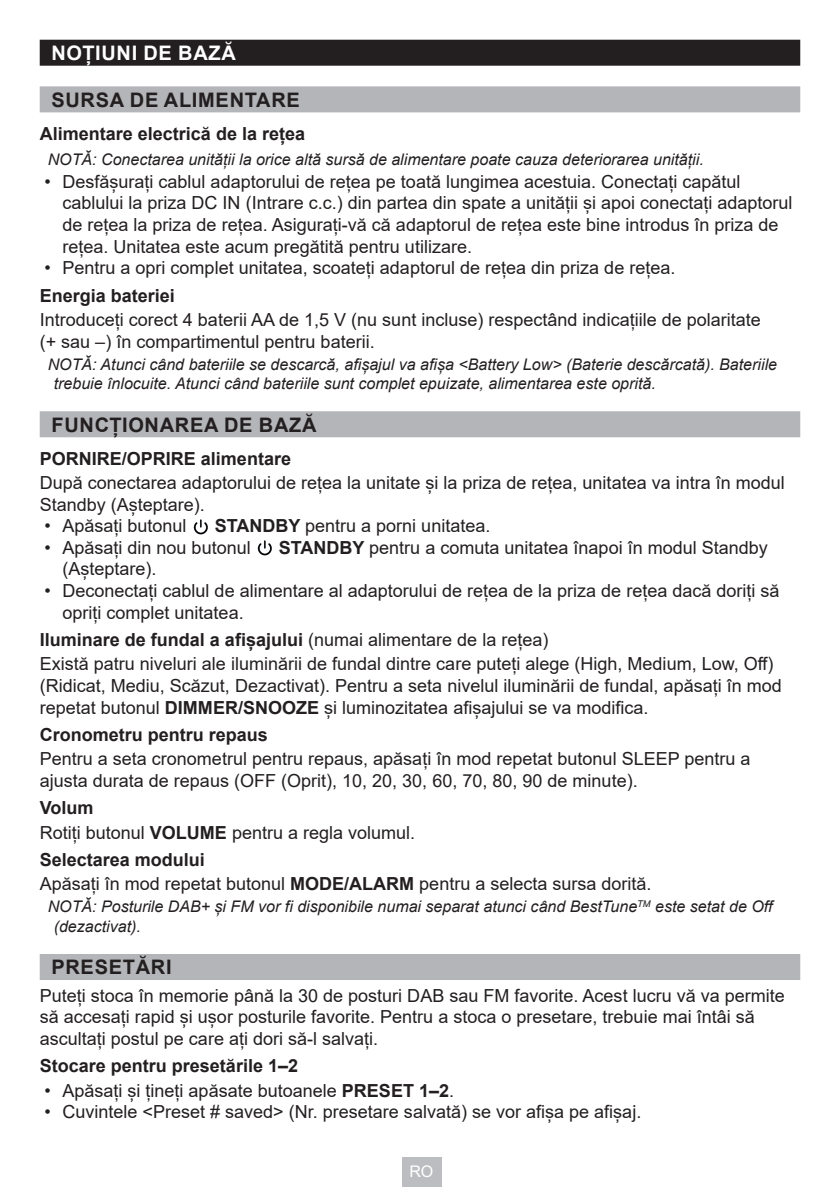
<style>
.page{position:relative;width:840px;height:1191px;background:#fff}
.page>*{position:absolute;margin:0;border:0;box-sizing:border-box;transform-origin:0 0}
.t1{font:700 20px "Arial";letter-spacing:.035em;color:#231f20}
.t2{font:700 20px "Arial";letter-spacing:.035em;color:#fff}
.t3{font:18px/21.6px "Arial";color:#231f20}
.t4{font:700 18px "Arial";color:#231f20}
.t5{font:italic 16px/19.2px "Arial";color:#231f20}
.t6{font:16px "Arial";color:#fff}
.s1{font-weight:700}
</style>
<div class="page">
<div style="left:401px;top:1157px;width:40px;height:29px;background:#bcbdc0"></div>
<div style="left:40px;top:40px;width:759px;height:26px;background:#231f20"></div>
<div style="left:40px;top:86px;width:759px;height:26px;background:#b4b5b8"></div>
<div style="left:40px;top:411px;width:759px;height:26px;background:#b4b5b8"></div>
<div style="left:40px;top:954px;width:759px;height:26px;background:#b4b5b8"></div>
<img style="left:193px;top:519px;width:15px;height:15px">
<img style="left:257px;top:540px;width:15px;height:16px">
<p class="t2" style="left:51px;top:39px;width:186px">NOȚIUNI DE BAZĂ</p>
<p class="t1" style="left:51px;top:86px;width:250px">SURSA DE ALIMENTARE</p>
<p class="t4" style="left:40px;top:121px;width:267px">Alimentare electrică de la rețea</p>
<p class="t5" style="left:48px;top:150px;width:657px">NOTĂ: Conectarea unității la orice altă sursă de alimentare poate cauza deteriorarea unității.</p>
<p class="t3" style="left:62px;top:171px;width:731px;text-indent:-18px">• Desfășurați cablul adaptorului de rețea pe toată lungimea acestuia. Conectați capătul cablului la priza DC IN (Intrare c.c.) din partea din spate a unității și apoi conectați adaptorul de rețea la priza de rețea. Asigurați-vă că adaptorul de rețea este bine introdus în priza de rețea. Unitatea este acum pregătită pentru utilizare.</p>
<p class="t3" style="left:44px;top:257px;width:632px">• Pentru a opri complet unitatea, scoateți adaptorul de rețea din priza de rețea.</p>
<p class="t4" style="left:40px;top:282px;width:137px">Energia bateriei</p>
<p class="t3" style="left:40px;top:309px;width:722px">Introduceți corect 4 baterii AA de 1,5 V (nu sunt incluse) respectând indicațiile de polaritate (+ sau –) în compartimentul pentru baterii.</p>
<p class="t5" style="left:54px;top:355px;width:724px;text-indent:-6px">NOTĂ: Atunci când bateriile se descarcă, afișajul va afișa &lt;Battery Low&gt; (Baterie descărcată). Bateriile trebuie înlocuite. Atunci când bateriile sunt complet epuizate, alimentarea este oprită.</p>
<p class="t1" style="left:51px;top:410px;width:266px">FUNCȚIONAREA DE BAZĂ</p>
<p class="t4" style="left:40px;top:445px;width:253px">PORNIRE/OPRIRE alimentare</p>
<p class="t3" style="left:40px;top:472px;width:746px">După conectarea adaptorului de rețea la unitate și la priza de rețea, unitatea va intra în modul<br>Standby (Așteptare).</p>
<p class="t3" style="left:44px;top:515px;width:144px">• Apăsați butonul</p>
<p class="t3" style="left:214px;top:515px;width:277px"><span class="s1">STANDBY</span> pentru a porni unitatea.</p>
<p class="t3" style="left:44px;top:536px;width:208px">• Apăsați din nou butonul</p>
<p class="t3" style="left:278px;top:536px;width:490px"><span class="s1">STANDBY</span> pentru a comuta unitatea înapoi în modul Standby</p>
<p class="t3" style="left:62px;top:558px;width:96px">(Așteptare).</p>
<p class="t3" style="left:62px;top:580px;width:718px;text-indent:-18px">• Deconectați cablul de alimentare al adaptorului de rețea de la priza de rețea dacă doriți să opriți complet unitatea.</p>
<p class="t3" style="left:40px;top:627px;width:734px;line-height:24.4px"><span class="s1">Iluminare de fundal a afișajului</span> (numai alimentare de la rețea)<br>Există patru niveluri ale iluminării de fundal dintre care puteți alege (High, Medium, Low, Off)</p>
<p class="t3" style="left:40px;top:674px;width:743px">(Ridicat, Mediu, Scăzut, Dezactivat). Pentru a seta nivelul iluminării de fundal, apăsați în mod repetat butonul <span class="s1">DIMMER/SNOOZE</span> și luminozitatea afișajului se va modifica.</p>
<p class="t4" style="left:40px;top:722px;width:230px">Cronometru pentru repaus</p>
<p class="t3" style="left:40px;top:748px;width:712px">Pentru a seta cronometrul pentru repaus, apăsați în mod repetat butonul SLEEP pentru a ajusta durata de repaus (OFF (Oprit), 10, 20, 30, 60, 70, 80, 90 de minute).</p>
<p class="t3" style="left:40px;top:795px;width:377px;line-height:24.4px"><span class="s1">Volum<br></span>Rotiți butonul <span class="s1">VOLUME</span> pentru a regla volumul.</p>
<p class="t3" style="left:40px;top:847px;width:613px;line-height:24.4px"><span class="s1">Selectarea modului<br></span>Apăsați în mod repetat butonul <span class="s1">MODE/ALARM</span> pentru a selecta sursa dorită.</p>
<p class="t5" style="left:54px;top:897px;width:720px;text-indent:-6px">NOTĂ: Posturile DAB+ și FM vor fi disponibile numai separat atunci când BestTune<sup>TM</sup> este setat de Off (dezactivat).</p>
<p class="t1" style="left:51px;top:953px;width:122px">PRESETĂRI</p>
<p class="t3" style="left:40px;top:984px;width:746px">Puteți stoca în memorie până la 30 de posturi DAB sau FM favorite. Acest lucru vă va permite să accesați rapid și ușor posturile favorite. Pentru a stoca o presetare, trebuie mai întâi să ascultați postul pe care ați dori să-l salvați.</p>
<p class="t4" style="left:40px;top:1053px;width:260px">Stocare pentru presetările 1–2</p>
<p class="t3" style="left:44px;top:1079px;width:411px">• Apăsați și țineți apăsate butoanele <span class="s1">PRESET 1–2</span>.</p>
<p class="t3" style="left:44px;top:1101px;width:598px">• Cuvintele &lt;Preset # saved&gt; (Nr. presetare salvată) se vor afișa pe afișaj.</p>
<p class="t6" style="left:409px;top:1160px;width:25px">RO</p>
</div>
